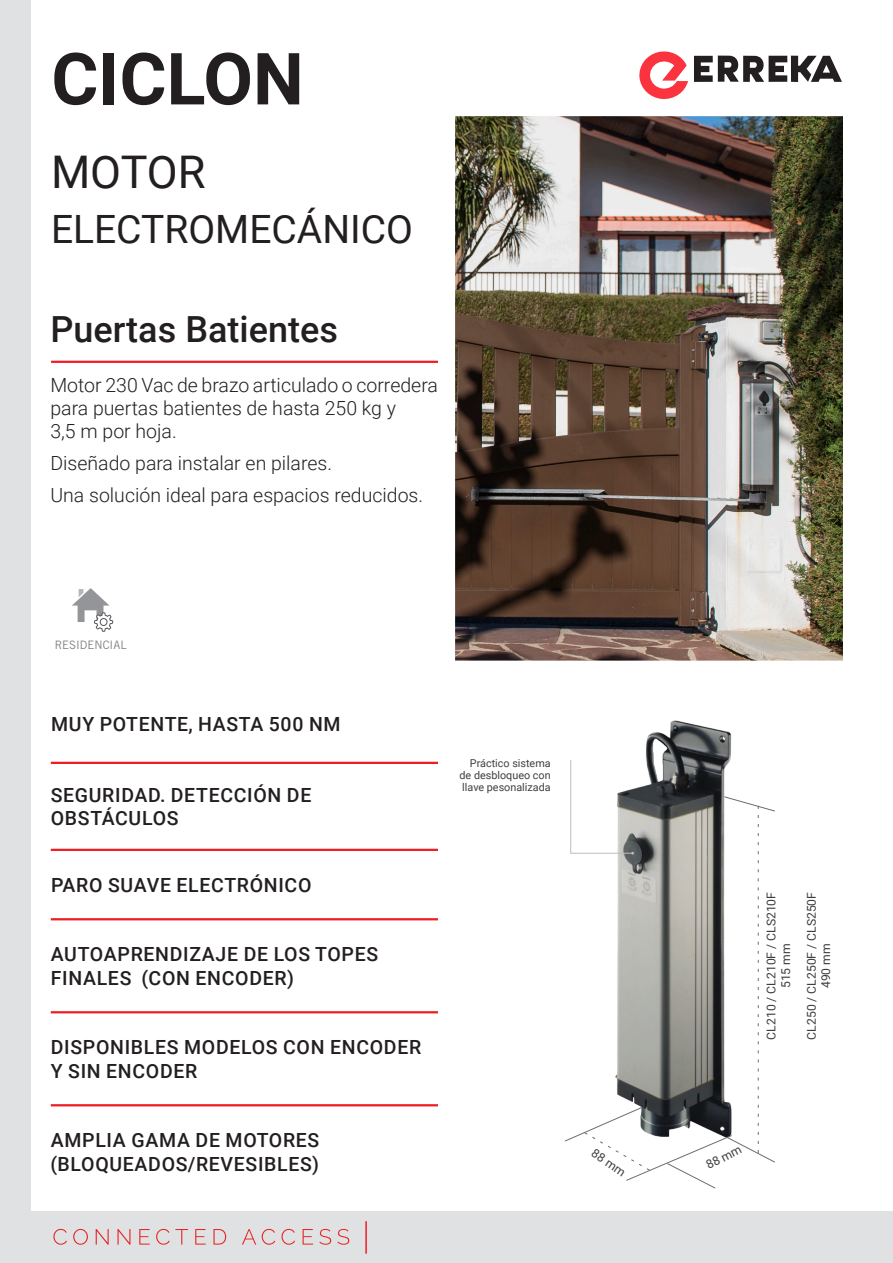
<style>
.page{position:relative;width:893px;height:1263px;background:#fff}
.page>*{position:absolute;margin:0;border:0;box-sizing:border-box;transform-origin:0 0}
.t1{font:700 72px "Roboto";color:#231f20}
.t2{font:45px "Roboto";letter-spacing:-.005em;color:#231f20}
.t3{font:39px "Roboto";color:#231f20}
.t4{font:500 36px "Roboto";color:#231f20}
.t5{font:500 19.5px/23.4px "Roboto";letter-spacing:.035em;color:#231f20}
.t6{font:300 19.5px/23.4px "Roboto";color:#231f20}
.MEDIDAS_motores{font:12.15px "Roboto";color:#3e3e3f}
.t7{font:11.55px "Trade Gothic";color:#808285}
.NOTAS_imagenes{font:10.8px/12.1px "Roboto";color:#3e3e3f;text-align:justify}
</style>
<div class="page">
<div style="left:0;top:0;width:31px;height:1263px;background:#e0e1e3"></div>
<hr style="left:51px;top:361px;width:387px;height:2px;background:#ee1d23">
<div style="left:0;top:1212px;width:893px;height:51px;background:#e0e1e3"></div>
<svg style="left:53px;top:1229px;width:14px;height:16px"></svg>
<svg style="left:73px;top:1229px;width:15px;height:16px"></svg>
<svg style="left:96px;top:1229px;width:13px;height:15px"></svg>
<svg style="left:117px;top:1229px;width:13px;height:15px"></svg>
<svg style="left:139px;top:1229px;width:11px;height:15px"></svg>
<svg style="left:156px;top:1229px;width:32px;height:16px"></svg>
<svg style="left:195px;top:1229px;width:11px;height:15px"></svg>
<svg style="left:213px;top:1229px;width:13px;height:15px"></svg>
<svg style="left:242px;top:1229px;width:14px;height:15px"></svg>
<svg style="left:262px;top:1229px;width:13px;height:16px"></svg>
<svg style="left:281px;top:1229px;width:14px;height:16px"></svg>
<svg style="left:303px;top:1229px;width:10px;height:15px"></svg>
<svg style="left:319px;top:1229px;width:12px;height:16px"></svg>
<svg style="left:337px;top:1229px;width:12px;height:16px"></svg>
<hr style="left:365px;top:1221px;width:2px;height:33px;background:#ee1d23">
<svg style="left:72px;top:588px;width:42px;height:44px"></svg>
<svg style="left:639px;top:51px;width:49px;height:48px"></svg>
<svg style="left:694px;top:56px;width:148px;height:26px"></svg>
<hr style="left:51px;top:762px;width:387px;height:2px;background:#ee1d23">
<hr style="left:51px;top:849px;width:387px;height:2px;background:#ee1d23">
<hr style="left:51px;top:918px;width:387px;height:2px;background:#ee1d23">
<hr style="left:51px;top:1011px;width:387px;height:2px;background:#ee1d23">
<hr style="left:51px;top:1104px;width:387px;height:2px;background:#ee1d23">
<img style="left:455px;top:116px;width:388px;height:545px">
<img style="left:646px;top:720px;width:86px;height:39px">
<svg style="left:564px;top:759px;width:211px;height:430px"></svg>
<p class="t1" style="left:51px;top:28px;width:254px">CICLON</p>
<p class="t2" style="left:51px;top:140px;width:156px">MOTOR</p>
<p class="t3" style="left:51px;top:202px;width:363px">ELECTROMECÁNICO</p>
<p class="t4" style="left:50px;top:304px;width:289px">Puertas Batientes</p>
<p class="t6" style="left:50px;top:372px;width:389px">Motor 230 Vac de brazo articulado o corredera para puertas batientes de hasta 250 kg y</p>
<p class="t6" style="left:50px;top:419px;width:128px">3,5 m por hoja.</p>
<p class="t6" style="left:50px;top:451px;width:283px">Diseñado para instalar en pilares.</p>
<p class="t6" style="left:50px;top:483px;width:374px">Una solución ideal para espacios reducidos.</p>
<p class="t7" style="left:55px;top:638px;width:73px">RESIDENCIAL</p>
<p class="t5" style="left:51px;top:712px;width:291px">MUY POTENTE, HASTA 500 NM</p>
<p class="t5" style="left:51px;top:783px;width:262px">SEGURIDAD. DETECCIÓN DE<br>OBSTÁCULOS</p>
<p class="t5" style="left:51px;top:872px;width:262px">PARO SUAVE ELECTRÓNICO</p>
<p class="t5" style="left:51px;top:942px;width:329px">AUTOAPRENDIZAJE DE LOS TOPES<br>FINALES (CON ENCODER)</p>
<p class="t5" style="left:51px;top:1035px;width:372px">DISPONIBLES MODELOS CON ENCODER<br>Y SIN ENCODER</p>
<p class="t5" style="left:50px;top:1128px;width:270px">AMPLIA GAMA DE MOTORES (BLOQUEADOS/REVESIBLES)</p>
<p class="NOTAS_imagenes" style="left:460px;top:756px;width:93px;text-indent:10px">Práctico sistema de desbloqueo con llave pesonalizada</p>
<p class="MEDIDAS_motores" style="left:598px;top:1145px;width:39px;rotate:34deg">88 mm</p>
<p class="MEDIDAS_motores" style="left:763px;top:1039px;width:149px;rotate:-90deg">CL210 / CL210F / CLS210F</p>
<p class="MEDIDAS_motores" style="left:777px;top:988px;width:46px;rotate:-90deg">515 mm</p>
<p class="MEDIDAS_motores" style="left:803px;top:1039px;width:149px;rotate:-90deg">CL250 / CL250F / CLS250F</p>
<p class="MEDIDAS_motores" style="left:817px;top:988px;width:46px;rotate:-90deg">490 mm</p>
<p class="MEDIDAS_motores" style="left:703px;top:1158px;width:39px;rotate:-27deg">88 mm</p>
</div>
